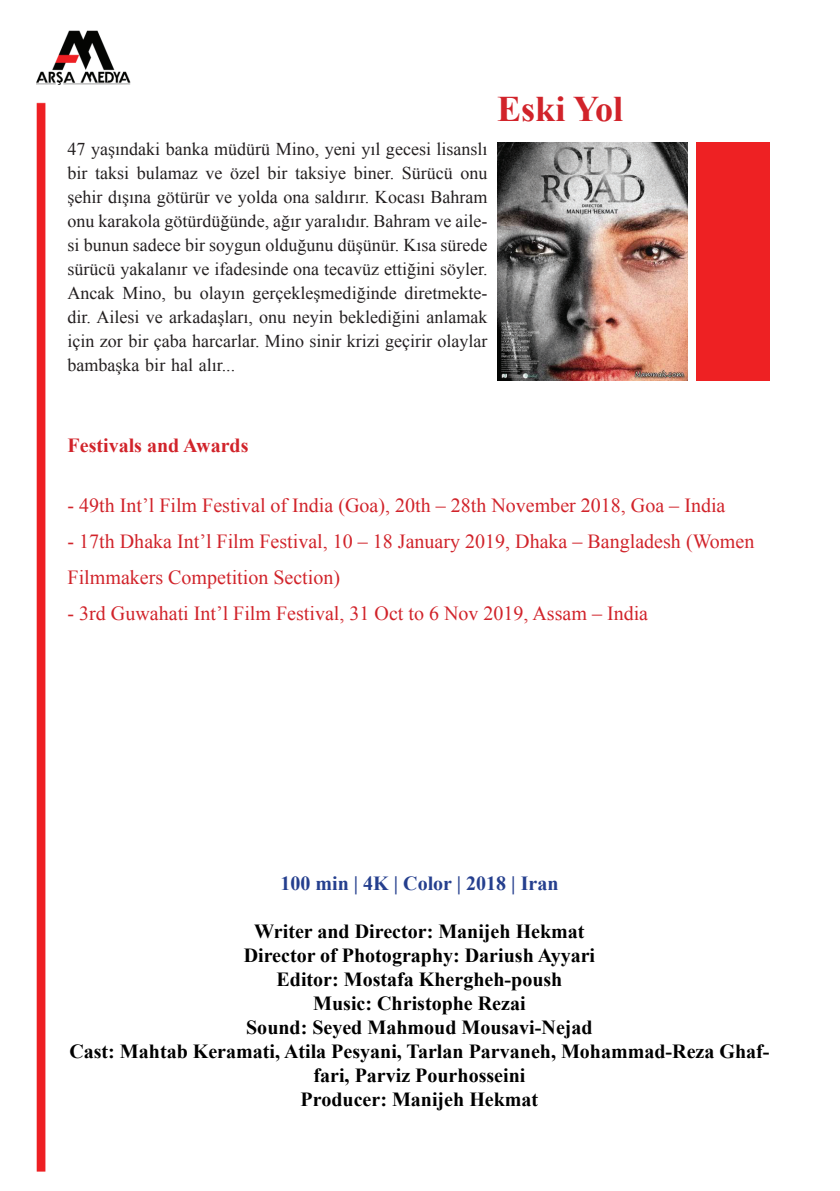
<style>
.page{position:relative;width:840px;height:1191px;background:#fff}
.page>*{position:absolute;margin:0;border:0;box-sizing:border-box;transform-origin:0 0}
.t1{font:700 36px "Times New Roman";color:#d1232a}
.t2{font:700 20px/24px "Times New Roman";color:#000;text-align:center}
.t3{font:20px/36px "Times New Roman";color:#d1232a}
.t4{font:700 20px "Times New Roman";color:#253f8e}
.t5{font:700 20px "Times New Roman";color:#d1232a}
.t6{font:18px/24px "Times New Roman";color:#231f20;text-align:justify}
</style>
<div class="page">
<img style="left:36px;top:30px;width:734px;height:1142px">
<img style="left:497px;top:142px;width:190px;height:238px">
<div style="left:695px;top:142px;width:74px;height:238px;background:#ee2123"></div>
<p class="t6" style="left:68px;top:136px;width:421px">47 yaşındaki banka müdürü Mino, yeni yıl gecesi lisanslı bir taksi bulamaz ve özel bir taksiye biner. Sürücü onu şehir dışına götürür ve yolda ona saldırır. Kocası Bahram onu karakola götürdüğünde, ağır yaralıdır. Bahram ve aile&shy;si bunun sadece bir soygun olduğunu düşünür. Kısa sürede sürücü yakalanır ve ifadesinde ona tecavüz ettiğini söyler.<br>Ancak Mino, bu olayın gerçekleşmediğinde diretmekte&shy;dir. Ailesi ve arkadaşları, onu neyin beklediğini anlamak için zor bir çaba harcarlar. Mino sinir krizi geçirir olaylar bambaşka bir hal alır...</p>
<h1 class="t1" style="left:497px;top:83px;width:127px">Eski Yol</h1>
<p class="t5" style="left:68px;top:431px;width:182px">Festivals and Awards</p>
<p class="t3" style="left:68px;top:486px;width:659px">- 49th Int’l Film Festival of India (Goa), 20th – 28th November 2018, Goa – India</p>
<p class="t3" style="left:68px;top:522px;width:688px">- 17th Dhaka Int’l Film Festival, 10 – 18 January 2019, Dhaka – Bangladesh (Women<br>Filmmakers Competition Section)</p>
<p class="t3" style="left:68px;top:594px;width:581px">- 3rd Guwahati Int’l Film Festival, 31 Oct to 6 Nov 2019, Assam – India</p>
<p class="t4" style="left:280px;top:869px;width:279px">100 min | 4K | Color | 2018 | Iran</p>
<p class="t2" style="left:69px;top:918px;width:701px">Writer and Director: Manijeh Hekmat<br>Director of Photography: Dariush Ayyari<br>Editor: Mostafa Khergheh-poush<br>Music: Christophe Rezai<br>Sound: Seyed Mahmoud Mousavi-Nejad<br>Cast: Mahtab Keramati, Atila Pesyani, Tarlan Parvaneh, Mohammad-Reza Ghaf&shy;fari, Parviz Pourhosseini<br>Producer: Manijeh Hekmat</p>
</div>
